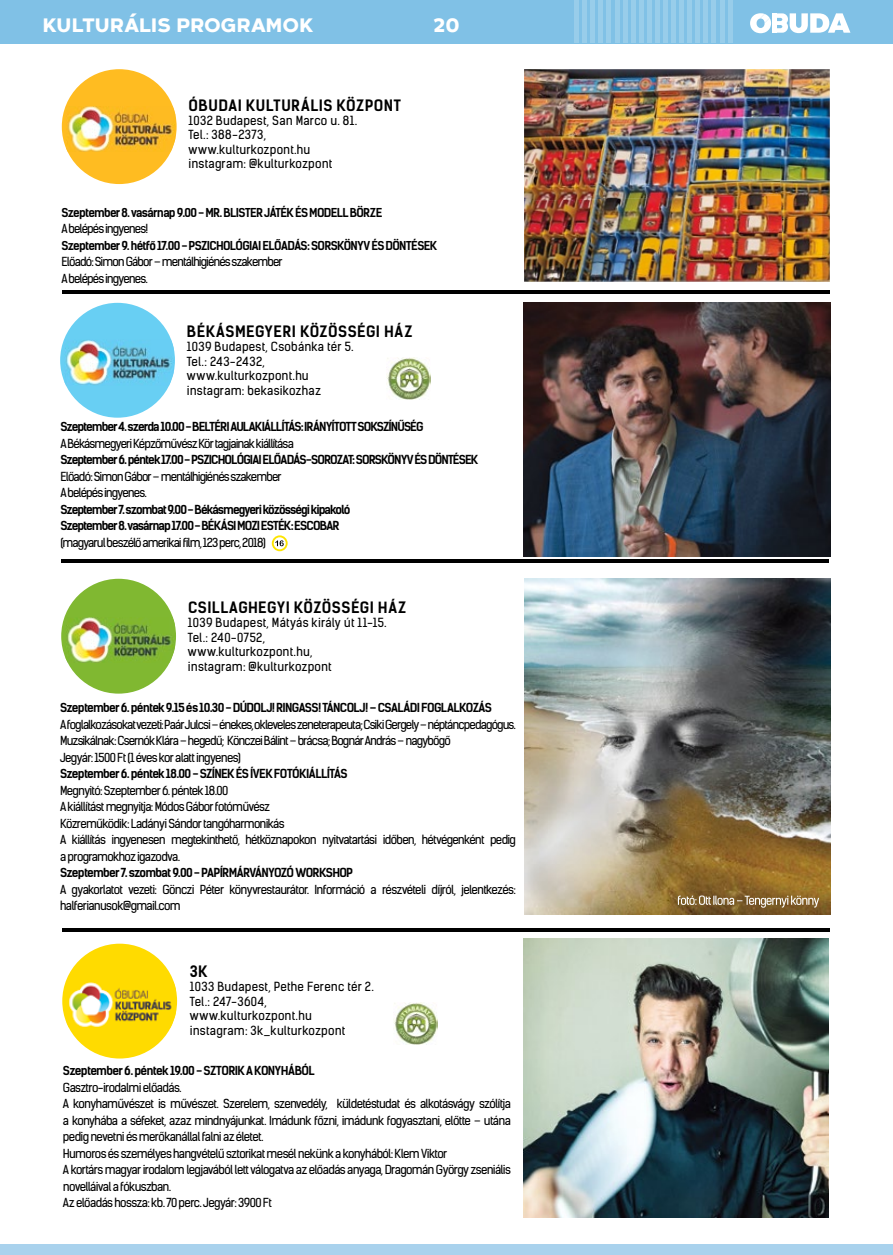
<style>
.page{position:relative;width:893px;height:1255px;background:#fff}
.page>*{position:absolute;margin:0;border:0;box-sizing:border-box;transform-origin:0 0}
.t1{font:800 19.5px "Arkibal Display";letter-spacing:-.01em;color:#fff}
.t2{font:700 15px "Kelson Sans";letter-spacing:.03em;color:#000}
.t3{font:12px/14.4px "Kelson Sans";letter-spacing:.015em;color:#000}
.t4{font:11.85px/16.5px "Kelson Sans";letter-spacing:-.06em;color:#000}
.t5{font:700 11.85px/16.5px "Kelson Sans";letter-spacing:-.07em;color:#000}
.t6{font:700 11.7px "Kelson Sans";letter-spacing:-.06em;color:#000}
</style>
<div class="page">
<div style="left:0;top:0;width:893px;height:43px;background:#80c1e6"></div>
<svg style="left:750px;top:13px;width:100px;height:20px"></svg>
<div style="left:772px;top:13px;width:5px;height:20px;background:#fff"></div>
<div style="left:574px;top:0;width:5px;height:43px;background:#98cdea"></div>
<hr style="left:583px;top:0;width:4px;height:43px;background:#98cdea">
<hr style="left:591px;top:0;width:4px;height:43px;background:#98cdea">
<hr style="left:599px;top:0;width:4px;height:43px;background:#98cdea">
<hr style="left:607px;top:0;width:4px;height:43px;background:#98cdea">
<hr style="left:615px;top:0;width:4px;height:43px;background:#98cdea">
<hr style="left:623px;top:0;width:4px;height:43px;background:#98cdea">
<hr style="left:631px;top:0;width:4px;height:43px;background:#98cdea">
<hr style="left:639px;top:0;width:4px;height:43px;background:#98cdea">
<hr style="left:647px;top:0;width:4px;height:43px;background:#98cdea">
<hr style="left:655px;top:0;width:4px;height:43px;background:#98cdea">
<div style="left:663px;top:0;width:5px;height:43px;background:#98cdea"></div>
<div style="left:671px;top:0;width:5px;height:43px;background:#98cdea"></div>
<div style="left:679px;top:0;width:5px;height:43px;background:#98cdea"></div>
<hr style="left:688px;top:0;width:4px;height:43px;background:#98cdea">
<hr style="left:696px;top:0;width:4px;height:43px;background:#98cdea">
<hr style="left:704px;top:0;width:4px;height:43px;background:#98cdea">
<hr style="left:712px;top:0;width:4px;height:43px;background:#98cdea">
<hr style="left:720px;top:0;width:4px;height:43px;background:#98cdea">
<hr style="left:728px;top:0;width:4px;height:43px;background:#98cdea">
<div style="left:62px;top:69px;width:115px;height:115px;background:#ffbc21;border-radius:50%"></div>
<img style="left:66px;top:106px;width:109px;height:46px">
<hr style="left:62px;top:290px;width:768px;height:3px;background:#000">
<hr style="left:61px;top:559px;width:767px;height:3px;background:#000">
<hr style="left:62px;top:928px;width:768px;height:3px;background:#000">
<div style="left:60px;top:303px;width:115px;height:114px;background:#68cff3;border-radius:50%"></div>
<img style="left:65px;top:339px;width:109px;height:46px">
<img style="left:387px;top:357px;width:43px;height:42px">
<img style="left:524px;top:303px;width:306px;height:253px">
<img style="left:524px;top:69px;width:254px;height:126px">
<img style="left:778px;top:69px;width:52px;height:213px">
<img style="left:524px;top:195px;width:259px;height:87px">
<div style="left:61px;top:578px;width:115px;height:115px;background:#80b831;border-radius:50%"></div>
<img style="left:66px;top:617px;width:109px;height:46px">
<img style="left:524px;top:578px;width:306px;height:336px">
<svg style="left:272px;top:535px;width:16px;height:16px"></svg>
<img style="left:394px;top:1002px;width:43px;height:42px">
<div style="left:62px;top:943px;width:115px;height:115px;background:#ffdb00;border-radius:50%"></div>
<img style="left:67px;top:981px;width:109px;height:46px">
<img style="left:524px;top:938px;width:305px;height:279px">
<svg style="left:678px;top:895px;width:141px;height:12px;background:#9e855f"></svg>
<div style="left:0;top:1244px;width:893px;height:10px;background:#a9d2ed"></div>
<h1 class="t1" style="left:43px;top:10px;width:272px">KULTURÁLIS PROGRAMOK</h1>
<h1 class="t1" style="left:433px;top:10px;width:28px">20</h1>
<p class="t2" style="left:189px;top:96px;width:214px">ÓBUDAI KULTURÁLIS KÖZPONT</p>
<p class="t3" style="left:189px;top:113px;width:170px">1032 Budapest, San Marco u. 81.<br>Tel.: 388-2373, www.kulturkozpont.hu instagram: @kulturkozpont</p>
<p class="t6" style="left:61px;top:205px;width:322px">Szeptember 8. vasárnap 9.00 - MR. BLISTER JÁTÉK ÉS MODELL BÖRZE</p>
<p class="t4" style="left:61px;top:221px;width:88px">A belépés ingyenes!</p>
<p class="t6" style="left:61px;top:238px;width:377px">Szeptember 9. hétfő 17.00 - PSZICHOLÓGIAI ELŐADÁS: SORSKÖNYV ÉS DÖNTÉSEK</p>
<p class="t4" style="left:61px;top:254px;width:223px">Előadó: Simon Gábor – mentálhigiénés szakember<br>A belépés ingyenes.</p>
<p class="t2" style="left:187px;top:322px;width:227px">BÉKÁSMEGYERI KÖZÖSSÉGI HÁZ</p>
<p class="t3" style="left:187px;top:340px;width:168px">1039 Budapest, Csobánka tér 5.<br>Tel.: 243-2432, www.kulturkozpont.hu instagram: bekasikozhaz</p>
<p class="t5" style="left:60px;top:419px;width:365px">Szeptember 4.szerda 10.00 - BELTÉRIAULAKIÁLLÍTÁS:IRÁNYÍTOTT SOKSZÍNŰSÉG</p>
<p class="t4" style="left:60px;top:435px;width:235px">A Békásmegyeri Képzőművész Kör tagjainak kiállítása</p>
<p class="t5" style="left:60px;top:452px;width:420px">Szeptember 6.péntek 17.00 - PSZICHOLÓGIAIELŐADÁS-SOROZAT:SORSKÖNYV ÉS DÖNTÉSEK</p>
<p class="t4" style="left:60px;top:468px;width:223px">Előadó: Simon Gábor – mentálhigiénés szakember<br>A belépés ingyenes.</p>
<p class="t5" style="left:60px;top:501px;width:292px">Szeptember 7.szombat 9.00 - Békásmegyeriközösségikipakoló<br>Szeptember 8.vasárnap 17.00 - BÉKÁSIMOZIESTÉK:ESCOBAR</p>
<p class="t4" style="left:60px;top:534px;width:207px">(magyarul beszélő amerikai film, 123 perc, 2018)</p>
<p class="t2" style="left:188px;top:598px;width:220px">CSILLAGHEGYI KÖZÖSSÉGI HÁZ</p>
<p class="t3" style="left:188px;top:615px;width:200px">1039 Budapest, Mátyás király út 11-15.<br>Tel.: 240-0752, www.kulturkozpont.hu,<br>instagram: @kulturkozpont</p>
<p class="t5" style="left:60px;top:699px;width:433px">Szeptember 6. péntek 9.15 és 10.30 - DÚDOLJ! RINGASS! TÁNCOLJ! – CSALÁDI FOGLALKOZÁS</p>
<p class="t4" style="left:60px;top:716px;width:457px">A foglalkozásokat vezeti:Paár Julcsi– énekes,okleveles zeneterapeuta;CsikiGergely – néptáncpedagógus.<br>Muzsikálnak: Csernók Klára – hegedű; Könczei Bálint – brácsa; Bognár András – nagybőgő<br>Jegyár: 1500 Ft (1 éves kor alatt ingyenes)</p>
<p class="t5" style="left:60px;top:765px;width:289px">Szeptember 6. péntek 18.00 - SZÍNEK ÉS ÍVEK FOTÓKIÁLLÍTÁS</p>
<p class="t4" style="left:60px;top:782px;width:457px">Megnyitó: Szeptember 6. péntek 18.00<br>A kiállítást megnyitja: Módos Gábor fotóművész<br>Közreműködik: Ladányi Sándor tangóharmonikás<br>A kiállítás ingyenesen megtekinthető, hétköznapokon nyitvatartási időben, hétvégenként pedig a programokhoz igazodva.</p>
<p class="t5" style="left:60px;top:864px;width:294px">Szeptember 7. szombat 9.00 - PAPÍRMÁRVÁNYOZÓ WORKSHOP</p>
<p class="t4" style="left:60px;top:881px;width:457px">A gyakorlatot vezeti: Gönczi Péter könyvrestaurátor. Információ a részvételi díjról, jelentkezés: halferianusok@gmail.com</p>
<p class="t2" style="left:190px;top:962px;width:19px">3K</p>
<p class="t3" style="left:190px;top:979px;width:185px">1033 Budapest, Pethe Ferenc tér 2.<br>Tel.: 247-3604, www.kulturkozpont.hu<br>instagram: 3k_kulturkozpont</p>
<p class="t5" style="left:63px;top:1062px;width:253px">Szeptember 6. péntek 19.00 - SZTORIK A KONYHÁBÓL</p>
<p class="t4" style="left:63px;top:1079px;width:449px">Gasztro-irodalmi előadás.<br>A konyhaművészet is művészet. Szerelem, szenvedély, küldetéstudat és alkotásvágy szólítja a konyhába a séfeket, azaz mindnyájunkat. Imádunk főzni, imádunk fogyasztani, előtte – utána pedig nevetni és merőkanállal falni az életet.<br>Humoros és személyes hangvételű sztorikat mesél nekünk a konyhából: Klem Viktor<br>A kortárs magyar irodalom legjavából lett válogatva az előadás anyaga, Dragomán György zseniális novelláival a fókuszban.<br>Az előadás hossza: kb. 70 perc. Jegyár: 3900 Ft</p>
</div>
